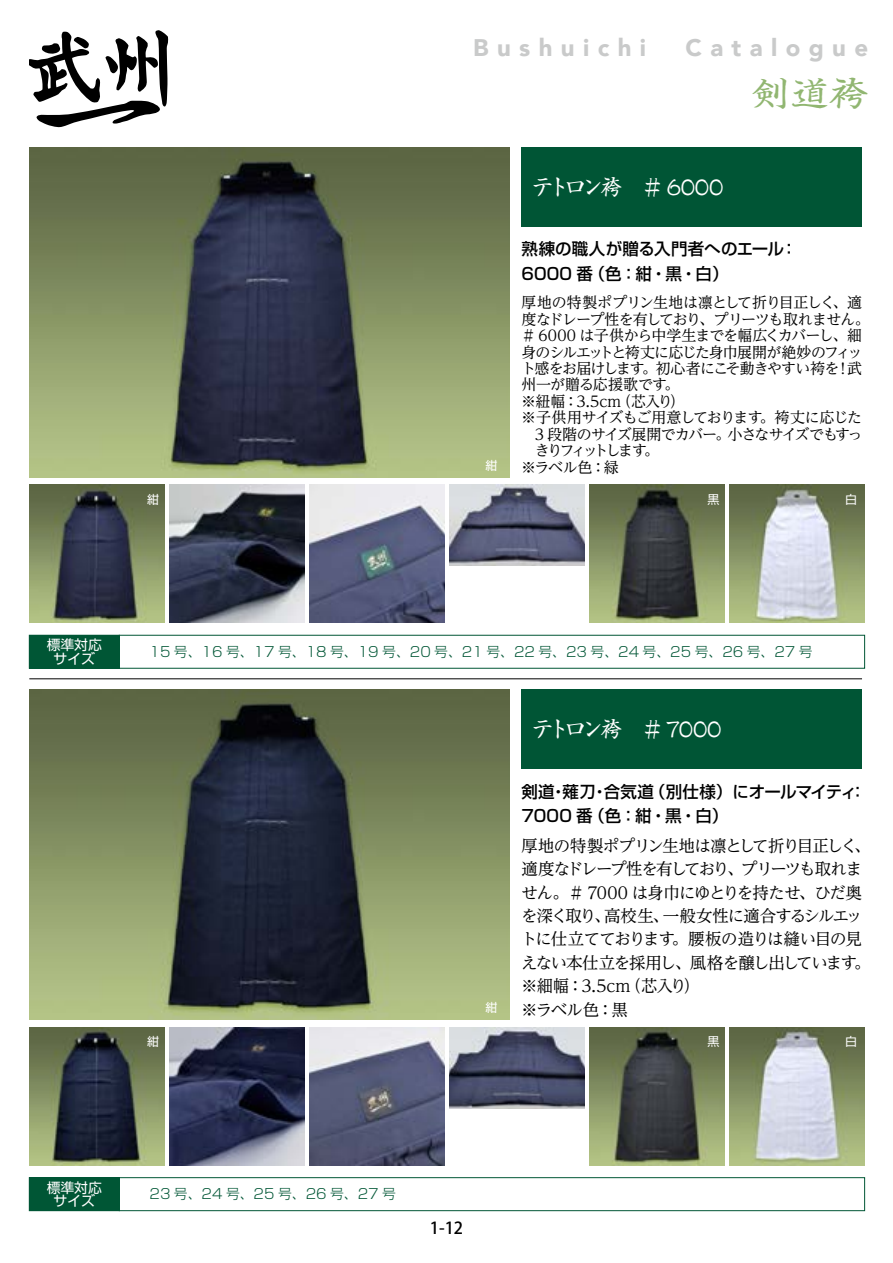
<style>
.page{position:relative;width:893px;height:1263px;background:#fff}
.page>*{position:absolute;margin:0;border:0;box-sizing:border-box;transform-origin:0 0}
.t1{font:33.15px "Shinsei Kai Pr 5 CBSK1";color:#91b671;scale:1.18 1}
.t2{font:900 24px "Avenir";letter-spacing:.35em;color:#c9caca}
.t3{font:21px "Shinsei Kai Pr 5 CBSK1";letter-spacing:-.1em;color:#fff}
.t4{font:16.5px/23.4px "UD Reimin Pro";letter-spacing:-.065em;color:#000}
.t5{font:500 16.5px/24.5px "Shin Go Pr 5";letter-spacing:.01em;color:#000}
.t6{font:500 16.5px "Koz Go Pr 6 N";color:#000}
.t7{font:15px "UD Reimin Pro";letter-spacing:-.06em;color:#000}
.t8{font:15px "UD Reimin Pro";letter-spacing:-.08em;color:#000}
.t9{font:15px "UD Reimin Pro";letter-spacing:-.03em;color:#000}
.t10{font:15px "UD Reimin Pro";letter-spacing:-.025em;color:#000}
.t11{font:15px "UD Reimin Pro";letter-spacing:-.195em;color:#000}
.t12{font:300 13.8px "Shin Go Pr 5";color:#005635}
.t13{font:13.8px/13.8px "Shin Go Pr 5";color:#fff;text-align:center}
.t14{font:12px "Shin Go Pr 5";color:#fff}
</style>
<div class="page">
<img style="left:29px;top:689px;width:480px;height:330px">
<img style="left:29px;top:1027px;width:135px;height:138px">
<img style="left:309px;top:1027px;width:135px;height:138px">
<img style="left:730px;top:1027px;width:135px;height:138px">
<img style="left:590px;top:1027px;width:135px;height:138px">
<img style="left:169px;top:1027px;width:135px;height:138px">
<img style="left:450px;top:1027px;width:135px;height:81px">
<div style="left:521px;top:689px;width:341px;height:80px;background:#005535"></div>
<div style="left:29px;top:1178px;width:90px;height:33px;background:#005635"></div>
<div style="left:29px;top:1177px;width:91px;height:34px;border:1px solid #005635"></div>
<div style="left:119px;top:1177px;width:746px;height:34px;border:1px solid #005635"></div>
<svg style="left:29px;top:30px;width:139px;height:97px"></svg>
<hr style="left:29px;top:678px;width:833px;height:1px;background:#000">
<img style="left:29px;top:147px;width:480px;height:330px">
<img style="left:29px;top:485px;width:135px;height:138px">
<img style="left:309px;top:485px;width:135px;height:138px">
<img style="left:730px;top:485px;width:135px;height:138px">
<img style="left:590px;top:485px;width:135px;height:138px">
<img style="left:169px;top:485px;width:135px;height:138px">
<img style="left:450px;top:485px;width:135px;height:81px">
<div style="left:521px;top:147px;width:341px;height:79px;background:#005535"></div>
<div style="left:29px;top:635px;width:90px;height:33px;background:#005635"></div>
<h2 class="t2" style="left:473px;top:27px;width:175px">Bushuichi</h2>
<h2 class="t2" style="left:685px;top:27px;width:184px">Catalogue</h2>
<p class="t14" style="left:147px;top:490px;width:13px">紺</p>
<h1 class="t1" style="left:751px;top:67px;width:101px">剣道袴</h1>
<p class="t14" style="left:485px;top:456px;width:13px">紺</p>
<p class="t3" style="left:532px;top:170px;width:193px">テトロン袴　＃ 6000</p>
<p class="t5" style="left:521px;top:235px;width:277px">熟練の職人が贈る入門者へのエール：<br>6000 番（色：紺・黒・白）</p>
<p class="t9" style="left:521px;top:290px;width:342px">厚地の特製ポプリン生地は凛として折り目正しく、適</p>
<p class="t8" style="left:521px;top:307px;width:350px">度なドレープ性を有しており、プリーツも取れません。</p>
<p class="t7" style="left:521px;top:323px;width:342px">＃ 6000 は子供から中学生までを幅広くカバーし、細</p>
<p class="t8" style="left:521px;top:340px;width:342px">身のシルエットと袴丈に応じた身巾展開が絶妙のフィッ</p>
<p class="t7" style="left:521px;top:356px;width:343px">ト感をお届けします。初心者にこそ動きやすい袴を！武</p>
<p class="t10" style="left:521px;top:373px;width:159px">州一が贈る応援歌です。</p>
<p class="t7" style="left:521px;top:389px;width:165px">※紐幅：3.5cm（芯入り）</p>
<p class="t7" style="left:521px;top:405px;width:342px">※子供用サイズもご用意しております。袴丈に応じた</p>
<p class="t8" style="left:535px;top:422px;width:329px">3 段階のサイズ展開でカバー。小さなサイズでもすっ</p>
<p class="t11" style="left:535px;top:438px;width:126px">きりフィットします。</p>
<p class="t7" style="left:521px;top:455px;width:99px">※ラベル色：緑</p>
<p class="t14" style="left:707px;top:490px;width:13px">黒</p>
<p class="t14" style="left:845px;top:490px;width:13px">白</p>
<p class="t13" style="left:47px;top:637px;width:57px">標準対応サイズ</p>
<p class="t12" style="left:150px;top:640px;width:665px">15 号、16 号、17 号、18 号、19 号、20 号、21 号、22 号、23 号、24 号、25 号、26 号、27 号</p>
<p class="t14" style="left:147px;top:1031px;width:13px">紺</p>
<p class="t14" style="left:485px;top:997px;width:13px">紺</p>
<p class="t3" style="left:532px;top:713px;width:191px">テトロン袴　＃ 7000</p>
<p class="t5" style="left:521px;top:777px;width:346px">剣道・薙刀・合気道（別仕様）にオールマイティ：<br>7000 番（色：紺・黒・白）</p>
<p class="t4" style="left:521px;top:833px;width:351px">厚地の特製ポプリン生地は凛として折り目正しく、適度なドレープ性を有しており、プリーツも取れません。＃ 7000 は身巾にゆとりを持たせ、ひだ奥を深く取り、高校生、一般女性に適合するシルエットに仕立てております。腰板の造りは縫い目の見えない本仕立を採用し、風格を醸し出しています。※細幅：3.5cm（芯入り）<br>※ラベル色：黒</p>
<p class="t14" style="left:707px;top:1031px;width:13px">黒</p>
<p class="t14" style="left:845px;top:1031px;width:13px">白</p>
<p class="t13" style="left:47px;top:1179px;width:57px">標準対応サイズ</p>
<p class="t12" style="left:150px;top:1183px;width:248px">23 号、24 号、25 号、26 号、27 号</p>
<p class="t6" style="left:430px;top:1219px;width:35px">1-12</p>
</div>
